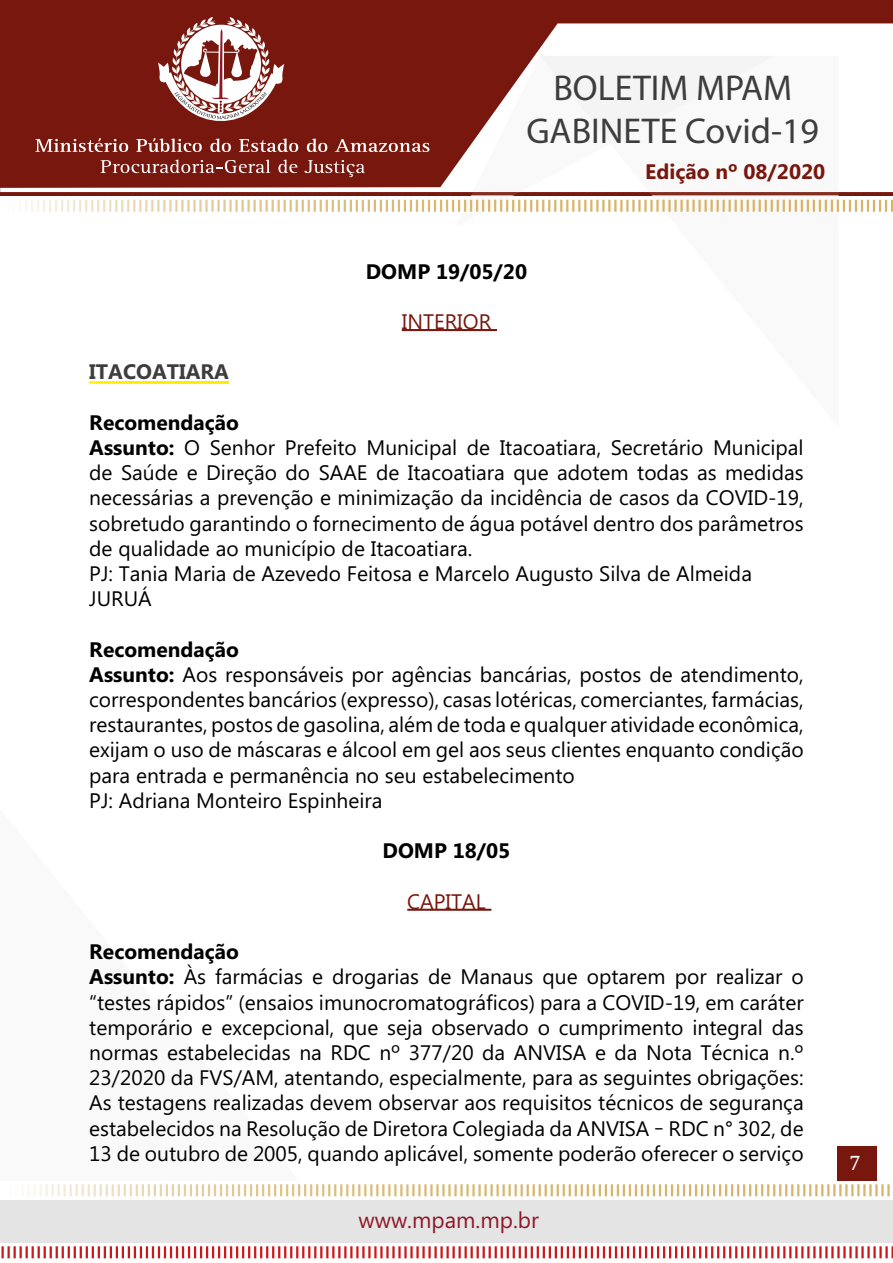
<style>
.page{position:relative;width:893px;height:1263px;background:#fff}
.page>*{position:absolute;margin:0;border:0;box-sizing:border-box;transform-origin:0 0}
.t1{font:36px/43.2px "Myriad Pro";color:#3c3d3c;text-align:center}
.t2{font:22.5px "Microsoft Phags Pa";color:#8f1728}
.t3{font:21px/25.2px "Microsoft Phags Pa";color:#000}
.t4{font:700 21px "Microsoft Phags Pa";color:#000}
.t5{font:700 21px "Microsoft Phags Pa";color:#78170e}
.t6{font:21px "Microsoft Phags Pa";color:#78170e}
.t7{font:700 21px "Microsoft Phags Pa";color:#3c3d3c}
.t8{font:21px "Cambria";color:#fff}
.s1{font-weight:700}
</style>
<div class="page">
<div style="left:837px;top:1146px;width:40px;height:34px;background:#78170e"></div>
<div style="left:0;top:0;width:893px;height:195px;background:#78170e"></div>
<div style="left:1px;top:1200px;width:892px;height:43px;background:#e4e4e4"></div>
<svg style="left:2px;top:1246px;width:891px;height:12px"></svg>
<svg style="left:22px;top:1184px;width:868px;height:12px"></svg>
<svg style="left:1px;top:17px;width:892px;height:367px"></svg>
<hr style="left:407px;top:909px;width:84px;height:2px;background:#78170e">
<h1 class="t1" style="left:526px;top:65px;width:294px">BOLETIM MPAM<br>GABINETE Covid-19</h1>
<p class="t5" style="left:645px;top:157px;width:181px">Edição nº 08/2020</p>
<p class="t4" style="left:366px;top:256px;width:163px">DOMP 19/05/20</p>
<p class="t6" style="left:402px;top:307px;width:91px">INTERIOR</p>
<p class="t7" style="left:89px;top:357px;width:141px">ITACOATIARA</p>
<p class="t3" style="left:89px;top:409px;width:716px"><span class="s1">Recomendação<br>Assunto:</span> O Senhor Prefeito Municipal de Itacoatiara, Secretário Municipal de Saúde e Direção do SAAE de Itacoatiara que adotem todas as medidas necessárias a prevenção e minimização da incidência de casos da COVID-19, sobretudo garantindo o fornecimento de água potável dentro dos parâmetros de qualidade ao município de Itacoatiara.<br>PJ: Tania Maria de Azevedo Feitosa e Marcelo Augusto Silva de Almeida JURUÁ</p>
<p class="t3" style="left:89px;top:636px;width:716px"><span class="s1">Recomendação<br>Assunto:</span> Aos responsáveis por agências bancárias, postos de atendimento, correspondentes bancários (expresso), casas lotéricas, comerciantes, farmácias, restaurantes, postos de gasolina, além de toda e qualquer atividade econômica, exijam o uso de máscaras e álcool em gel aos seus clientes enquanto condição para entrada e permanência no seu estabelecimento<br>PJ: Adriana Monteiro Espinheira</p>
<p class="t4" style="left:383px;top:836px;width:129px">DOMP 18/05</p>
<p class="t6" style="left:407px;top:887px;width:80px">CAPITAL</p>
<p class="t3" style="left:89px;top:938px;width:716px"><span class="s1">Recomendação<br>Assunto:</span> Às farmácias e drogarias de Manaus que optarem por realizar o “testes rápidos” (ensaios imunocromatográficos) para a COVID-19, em caráter temporário e excepcional, que seja observado o cumprimento integral das normas estabelecidas na RDC nº 377/20 da ANVISA e da Nota Técnica n.º 23/2020 da FVS/AM, atentando, especialmente, para as seguintes obrigações:<br>As testagens realizadas devem observar aos requisitos técnicos de segurança estabelecidos na Resolução de Diretora Colegiada da ANVISA – RDC n° 302, de 13 de outubro de 2005, quando aplicável, somente poderão oferecer o serviço</p>
<p class="t2" style="left:358px;top:1204px;width:182px">www.mpam.mp.br</p>
<p class="t8" style="left:849px;top:1151px;width:13px">7</p>
</div>
